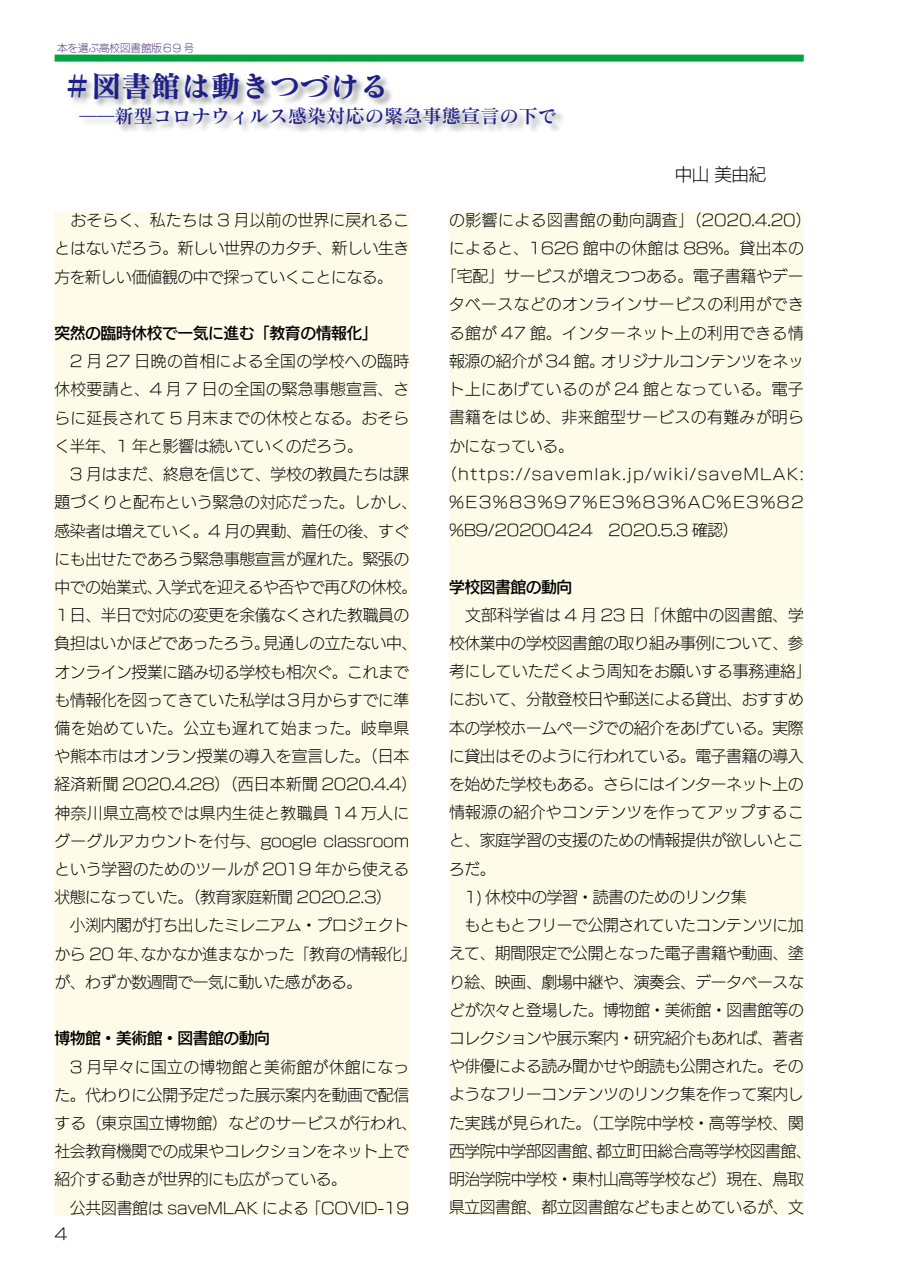
<style>
.page{position:relative;width:903px;height:1275px;background:#fff}
.page>*{position:absolute;margin:0;border:0;box-sizing:border-box;transform-origin:0 0}
.t1{font:29.75px "Matisse Pro B";color:#1d2088}
.t2{font:19.25px "Matisse Pro DB";color:#1d2088}
.t3{font:17.5px "New Rodin Pro L";color:#000}
.t4{font:16.1px "New Rodin Pro L";color:#000}
.t5{font:15.75px/28.2px "New Rodin Pro L";letter-spacing:-.02em;color:#000}
.t6{font:15.75px "New Rodin Pro L";letter-spacing:.025em;color:#000}
.t7{font:15.75px "New Rodin Pro DB";letter-spacing:-.025em;color:#000}
.t8{font:15.75px "New Rodin Pro L";letter-spacing:.08em;color:#000}
.t9{font:15.75px "New Rodin Pro L";letter-spacing:.04em;color:#000}
.t10{font:15.75px "New Rodin Pro L";letter-spacing:.095em;color:#000}
.t11{font:15.75px "New Rodin Pro L";color:#000}
.t12{font:10.5px "New Rodin Pro L";color:#533278}
.s1{font-size:17.5px}
</style>
<div class="page">
<div style="left:55px;top:55px;width:749px;height:7px;background:#00a43e"></div>
<div style="left:68px;top:73px;width:497px;height:62px;background:#000;opacity:.4"></div>
<div style="left:55px;top:212px;width:354px;height:1004px;background:#fefce9"></div>
<div style="left:449px;top:212px;width:355px;height:1003px;background:#fefce9"></div>
<p class="t12" style="left:57px;top:40px;width:139px">本を選ぶ高校図書館版６9 号</p>
<h1 class="t1" style="left:62px;top:67px;width:329px">＃図書館は動きつづける</h1>
<p class="t2" style="left:62px;top:104px;width:497px"><span class="s1">　――</span>新型コロナウィルス感染対応の緊急事態宣言の下で</p>
<p class="t3" style="left:675px;top:159px;width:93px">中山 美由紀</p>
<p class="t5" style="left:55px;top:205px;width:356px;text-align:justify">　おそらく、私たちは 3 月以前の世界に戻れることはないだろう。新しい世界のカタチ、新しい生き方を新しい価値観の中で探っていくことになる。</p>
<p class="t7" style="left:55px;top:320px;width:324px">突然の臨時休校で一気に進む「教育の情報化」</p>
<p class="t5" style="left:55px;top:346px;width:364px">　2 月 27 日晩の首相による全国の学校への臨時休校要請と、4 月 7 日の全国の緊急事態宣言、さらに延長されて 5 月末までの休校となる。おそらく半年、1 年と影響は続いていくのだろう。<br>　3 月はまだ、終息を信じて、学校の教員たちは課題づくりと配布という緊急の対応だった。しかし、感染者は増えていく。4 月の異動、着任の後、すぐにも出せたであろう緊急事態宣言が遅れた。緊張の中での始業式、入学式を迎えるや否やで再びの休校。<br>１日、半日で対応の変更を余儀なくされた教職員の負担はいかほどであったろう。見通しの立たない中、オンライン授業に踏み切る学校も相次ぐ。これまでも情報化を図ってきていた私学は３月からすでに準備を始めていた。公立も遅れて始まった。岐阜県や熊本市はオンラン授業の導入を宣言した。（日本経済新聞 2020.4.28）（西日本新聞 2020.4.4）神奈川県立高校では県内生徒と教職員 14 万人にグーグルアカウントを付与、google classroomという学習のためのツールが 2019 年から使える状態になっていた。（教育家庭新聞 2020.2.3）<br>　小渕内閣が打ち出したミレニアム・プロジェクトから 20 年、なかなか進まなかった「教育の情報化」が、わずか数週間で一気に動いた感がある。</p>
<p class="t7" style="left:55px;top:1025px;width:217px">博物館・美術館・図書館の動向</p>
<p class="t5" style="left:55px;top:1051px;width:364px">　3 月早々に国立の博物館と美術館が休館になった。代わりに公開予定だった展示案内を動画で配信する（東京国立博物館）などのサービスが行われ、社会教育機関での成果やコレクションをネット上で紹介する動きが世界的にも広がっている。<br>　公共図書館は saveMLAK による「COVID-19</p>
<p class="t4" style="left:55px;top:1220px;width:14px">4</p>
<p class="t9" style="left:449px;top:207px;width:364px">の影響による図書館の動向調査」（2020.4.20）</p>
<p class="t6" style="left:449px;top:235px;width:356px">によると、1626 館中の休館は 88%。貸出本の</p>
<p class="t11" style="left:441px;top:263px;width:364px">「宅配」サービスが増えつつある。電子書籍やデー</p>
<p class="t6" style="left:449px;top:291px;width:356px">タベースなどのオンラインサービスの利用ができ</p>
<p class="t6" style="left:449px;top:319px;width:356px">る館が 47 館。インターネット上の利用できる情</p>
<p class="t5" style="left:449px;top:345px;width:356px">報源の紹介が 34 館。オリジナルコンテンツをネッ</p>
<p class="t6" style="left:449px;top:376px;width:356px">ト上にあげているのが 24 館となっている。電子</p>
<p class="t6" style="left:449px;top:404px;width:356px">書籍をはじめ、非来館型サービスの有難みが明ら</p>
<p class="t5" style="left:449px;top:430px;width:126px">かになっている。</p>
<p class="t8" style="left:441px;top:460px;width:364px">（https://savemlak.jp/wiki/saveMLAK:</p>
<p class="t10" style="left:449px;top:489px;width:356px">%E3%83%97%E3%83%AC%E3%82</p>
<p class="t5" style="left:449px;top:515px;width:291px">%B9/20200424　2020.5.3 確認）</p>
<p class="t7" style="left:449px;top:573px;width:125px">学校図書館の動向</p>
<p class="t5" style="left:449px;top:599px;width:364px">　文部科学省は 4 月 23 日「休館中の図書館、学校休業中の学校図書館の取り組み事例について、参考にしていただくよう周知をお願いする事務連絡」において、分散登校日や郵送による貸出、おすすめ本の学校ホームページでの紹介をあげている。実際に貸出はそのように行われている。電子書籍の導入を始めた学校もある。さらにはインターネット上の情報源の紹介やコンテンツを作ってアップすること、家庭学習の支援のための情報提供が欲しいところだ。<br>　1) 休校中の学習・読書のためのリンク集<br>　もともとフリーで公開されていたコンテンツに加えて、期間限定で公開となった電子書籍や動画、塗り絵、映画、劇場中継や、演奏会、データベースなどが次々と登場した。博物館・美術館・図書館等のコレクションや展示案内・研究紹介もあれば、著者や俳優による読み聞かせや朗読も公開された。そのようなフリーコンテンツのリンク集を作って案内した実践が見られた。（工学院中学校・高等学校、関西学院中学部図書館、都立町田総合高等学校図書館、明治学院中学校・東村山高等学校など）現在、鳥取県立図書館、都立図書館などもまとめているが、文</p>
</div>
